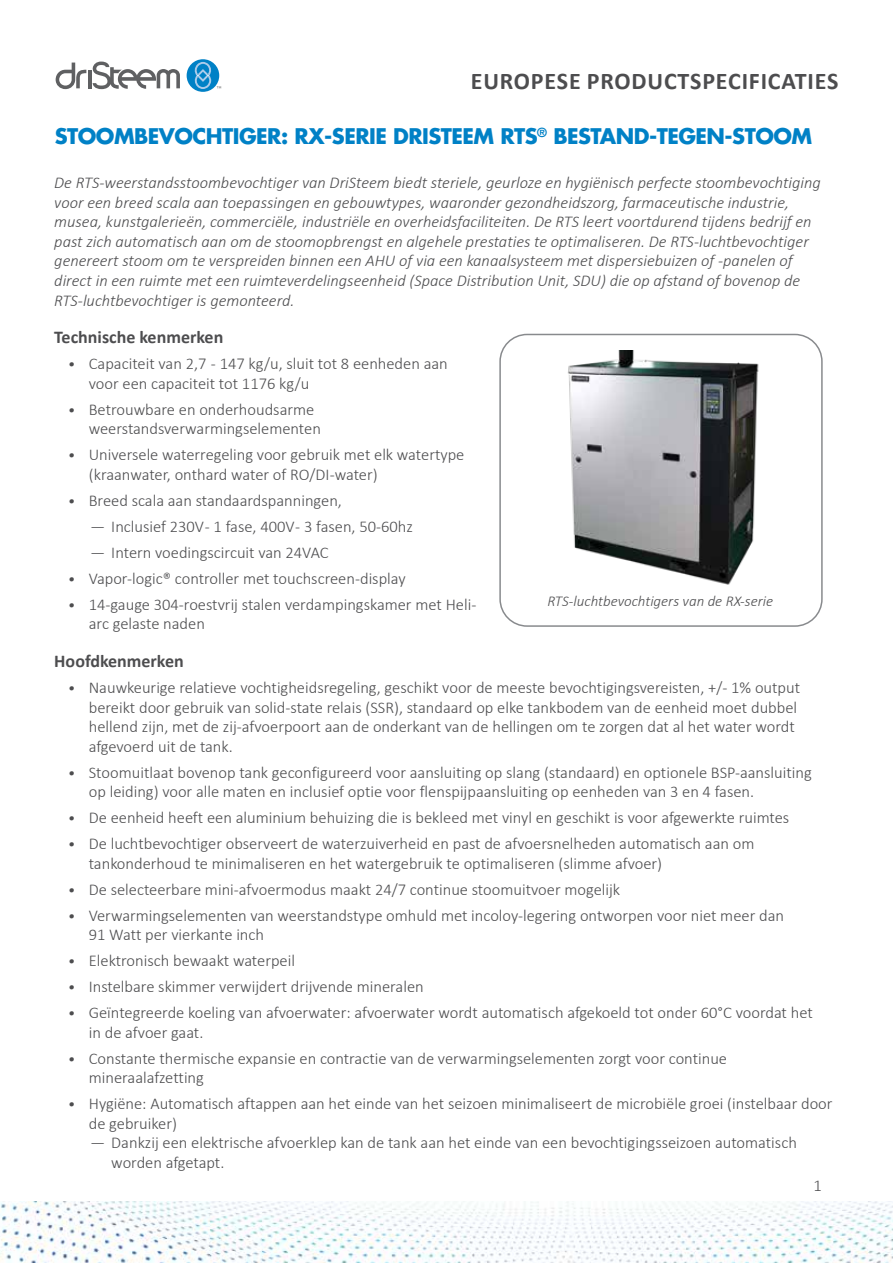
<style>
.page{position:relative;width:893px;height:1263px;background:#fff}
.page>*{position:absolute;margin:0;border:0;box-sizing:border-box;transform-origin:0 0}
.t1{font:700 24px "Calibri";letter-spacing:.035em;color:#4d4d4f}
.t2{font:700 21px "Futura Std";letter-spacing:-.025em;color:#0081c6}
.t3{font:700 18px "Calibri";color:#4d4d4f}
.t4{font:300 16.5px/19.5px "Calibri";color:#4d4d4f}
.t5{font:italic 300 16.5px/19.5px "Calibri";color:#4d4d4f}
.t6{font:italic 300 15px "Calibri";color:#4d4d4f}
.s1{font-style:italic;font-size:15px}
.s2{font-style:italic}
</style>
<div class="page">
<div style="left:187px;top:59px;width:32px;height:33px;background:#0081c6;border-radius:50%"></div>
<hr style="left:88px;top:70px;width:3px;height:18px;background:#5f6062">
<svg style="left:56px;top:63px;width:30px;height:26px"></svg>
<svg style="left:92px;top:62px;width:88px;height:27px"></svg>
<svg style="left:194px;top:62px;width:27px;height:27px"></svg>
<img style="left:0;top:1201px;width:893px;height:62px">
<div style="left:499px;top:334px;width:324px;height:293px;border:2px solid #888a8d;border-radius:27px"></div>
<img style="left:568px;top:350px;width:191px;height:235px">
<h1 class="t1" style="left:471px;top:64px;width:369px">EUROPESE PRODUCTSPECIFICATIES</h1>
<p class="t2" style="left:55px;top:122px;width:759px">STOOMBEVOCHTIGER: RX-SERIE DRISTEEM RTS<sup>®</sup> BESTAND-TEGEN-STOOM</p>
<p class="t5" style="left:54px;top:173px;width:768px">De RTS-weerstandsstoombevochtiger van DriSteem biedt steriele, geurloze en hygiënisch perfecte stoombevochtiging voor een breed scala aan toepassingen en gebouwtypes, waaronder gezondheidszorg, farmaceutische industrie, musea, kunstgalerieën, commerciële, industriële en overheidsfaciliteiten. De RTS leert voortdurend tijdens bedrijf en past zich automatisch aan om de stoomopbrengst en algehele prestaties te optimaliseren. De RTS-luchtbevochtiger genereert stoom om te verspreiden binnen een AHU of via een kanaalsysteem met dispersiebuizen of -panelen of direct in een ruimte met een ruimteverdelingseenheid (Space Distribution Unit, SDU) die op afstand of bovenop de RTS-luchtbevochtiger is gemonteerd.</p>
<p class="t3" style="left:54px;top:324px;width:171px">Technische kenmerken</p>
<p class="t4" style="left:89px;top:354px;width:360px;text-indent:-21px"><span class="s1">•</span> Capaciteit van 2,7 - 147 kg/u, sluit tot 8 eenheden aan voor een capaciteit tot 1176 kg/u</p>
<p class="t4" style="left:89px;top:400px;width:234px;text-indent:-21px"><span class="s1">•</span> Betrouwbare en onderhoudsarme weerstandsverwarmingselementen</p>
<p class="t4" style="left:89px;top:445px;width:377px;text-indent:-21px"><span class="s1">•</span> Universele waterregeling voor gebruik met elk watertype (kraanwater, onthard water of RO/DI-water)</p>
<p class="t4" style="left:68px;top:490px;width:276px"><span class="s1">•</span> Breed scala aan standaardspanningen,</p>
<p class="t4" style="left:90px;top:516px;width:324px"><span class="s2">—</span> Inclusief 230V - 1 fase, 400V - 3 fasen, 50-60hz</p>
<p class="t4" style="left:90px;top:542px;width:240px"><span class="s2">—</span> Intern voedingscircuit van 24VAC</p>
<p class="t4" style="left:68px;top:568px;width:339px"><span class="s1">•</span> Vapor-logic® controller met touchscreen-display</p>
<p class="t4" style="left:89px;top:594px;width:389px;text-indent:-21px"><span class="s1">•</span> 14-gauge 304-roestvrij stalen verdampingskamer met Heli&shy;arc gelaste naden</p>
<p class="t6" style="left:547px;top:592px;width:227px">RTS-luchtbevochtigers van de RX-serie</p>
<p class="t3" style="left:54px;top:648px;width:131px">Hoofdkenmerken</p>
<p class="t4" style="left:89px;top:678px;width:713px;text-indent:-21px"><span class="s1">•</span> Nauwkeurige relatieve vochtigheidsregeling, geschikt voor de meeste bevochtigingsvereisten, +/- 1% output bereikt door gebruik van solid-state relais (SSR), standaard op elke tankbodem van de eenheid moet dubbel hellend zijn, met de zij-afvoerpoort aan de onderkant van de hellingen om te zorgen dat al het water wordt afgevoerd uit de tank.</p>
<p class="t4" style="left:89px;top:762px;width:724px;text-indent:-21px"><span class="s1">•</span> Stoomuitlaat bovenop tank geconfigureerd voor aansluiting op slang (standaard) en optionele BSP-aansluiting op leiding) voor alle maten en inclusief optie voor flenspijpaansluiting op eenheden van 3 en 4 fasen.</p>
<p class="t4" style="left:68px;top:808px;width:723px"><span class="s1">•</span> De eenheid heeft een aluminium behuizing die is bekleed met vinyl en geschikt is voor afgewerkte ruimtes</p>
<p class="t4" style="left:89px;top:834px;width:667px;text-indent:-21px"><span class="s1">•</span> De luchtbevochtiger observeert de waterzuiverheid en past de afvoersnelheden automatisch aan om tankonderhoud te minimaliseren en het watergebruik te optimaliseren (slimme afvoer)</p>
<p class="t4" style="left:68px;top:879px;width:554px"><span class="s1">•</span> De selecteerbare mini-afvoermodus maakt 24/7 continue stoomuitvoer mogelijk</p>
<p class="t4" style="left:89px;top:905px;width:697px;text-indent:-21px"><span class="s1">•</span> Verwarmingselementen van weerstandstype omhuld met incoloy-legering ontworpen voor niet meer dan<br>91 Watt per vierkante inch</p>
<p class="t4" style="left:68px;top:951px;width:229px"><span class="s1">•</span> Elektronisch bewaakt waterpeil</p>
<p class="t4" style="left:68px;top:977px;width:357px"><span class="s1">•</span> Instelbare skimmer verwijdert drijvende mineralen</p>
<p class="t4" style="left:89px;top:1003px;width:726px;text-indent:-21px"><span class="s1">•</span> Geïntegreerde koeling van afvoerwater: afvoerwater wordt automatisch afgekoeld tot onder 60°C voordat het in de afvoer gaat.</p>
<p class="t4" style="left:89px;top:1048px;width:640px;text-indent:-21px"><span class="s1">•</span> Constante thermische expansie en contractie van de verwarmingselementen zorgt voor continue mineraalafzetting</p>
<p class="t4" style="left:89px;top:1094px;width:745px;text-indent:-21px"><span class="s1">•</span> Hygiëne: Automatisch aftappen aan het einde van het seizoen minimaliseert de microbiële groei (instelbaar door de gebruiker)</p>
<p class="t4" style="left:111px;top:1133px;width:687px;text-indent:-21px"><span class="s2">—</span> Dankzij een elektrische afvoerklep kan de tank aan het einde van een bevochtigingsseizoen automatisch worden afgetapt.</p>
<p class="t4" style="left:813px;top:1175px;width:10px">1</p>
</div>
